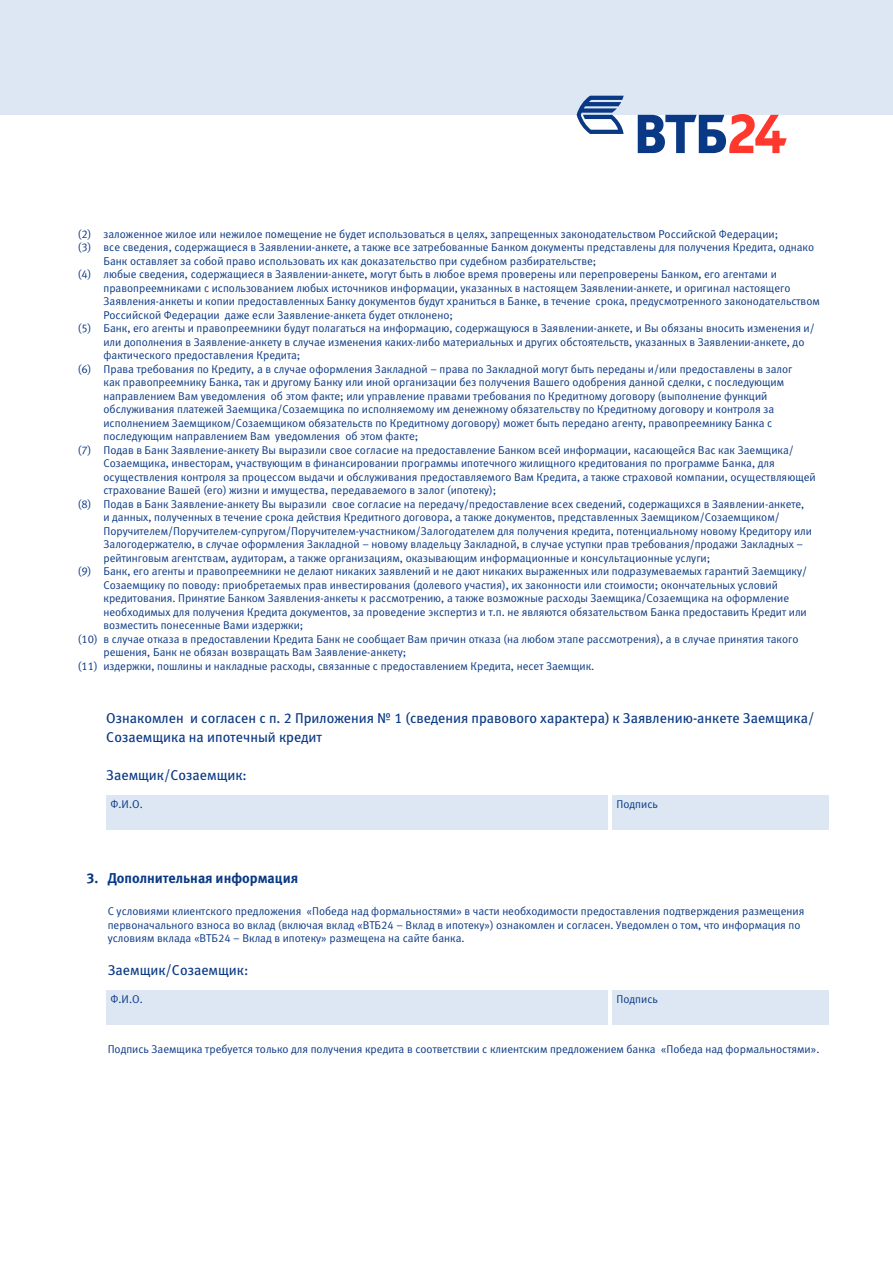
<style>
.page{position:relative;width:893px;height:1263px;background:#fff}
.page>*{position:absolute;margin:0;border:0;box-sizing:border-box;transform-origin:0 0}
.t1{font:14.25px/19.2px "Meta Book Cyr LF";color:#093884}
.t2{font:14.25px "Meta Bold Cyr LF";color:#093884}
.t3{font:11.25px/13.5px "Meta Normal Cyr LF";color:#093884}
</style>
<div class="page">
<div style="left:0;top:0;width:893px;height:115px;background:#dce7f3"></div>
<svg style="left:577px;top:96px;width:210px;height:57px"></svg>
<div style="left:106px;top:795px;width:502px;height:34px;background:#dce7f3"></div>
<div style="left:106px;top:991px;width:502px;height:34px;background:#dce7f3"></div>
<div style="left:612px;top:795px;width:217px;height:34px;background:#dce7f3"></div>
<div style="left:612px;top:991px;width:217px;height:34px;background:#dce7f3"></div>
<p class="t3" style="left:78px;top:227px;width:702px">(2) заложенное жилое или нежилое помещение не будет использоваться в целях, запрещенных законодательством Российской Федерации;</p>
<p class="t3" style="left:78px;top:241px;width:738px">(3) все сведения, содержащиеся в Заявлении-анкете, а также все затребованные Банком документы представлены для получения Кредита, однако</p>
<p class="t3" style="left:103px;top:254px;width:494px">Банк оставляет за собой право использовать их как доказательство при судебном разбирательстве;</p>
<p class="t3" style="left:78px;top:268px;width:700px">(4) любые сведения, содержащиеся в Заявлении-анкете, могут быть в любое время проверены или перепроверены Банком, его агентами и</p>
<p class="t3" style="left:103px;top:281px;width:688px">правопреемниками с использованием любых источников информации, указанных в настоящем Заявлении-анкете, и оригинал настоящего</p>
<p class="t3" style="left:103px;top:295px;width:718px">Заявления-анкеты и копии предоставленных Банку документов будут храниться в Банке, в течение срока, предусмотренного законодательством</p>
<p class="t3" style="left:103px;top:308px;width:351px">Российской Федерации даже если Заявление-анкета будет отклонено;</p>
<p class="t3" style="left:78px;top:322px;width:738px">(5) Банк, его агенты и правопреемники будут полагаться на информацию, содержащуюся в Заявлении-анкете, и Вы обязаны вносить изменения и/</p>
<p class="t3" style="left:103px;top:335px;width:702px">или дополнения в Заявление-анкету в случае изменения каких-либо материальных и других обстоятельств, указанных в Заявлении-анкете, до</p>
<p class="t3" style="left:103px;top:349px;width:198px">фактического предоставления Кредита;</p>
<p class="t3" style="left:78px;top:362px;width:716px">(6) Права требования по Кредиту, а в случае оформления Закладной – права по Закладной могут быть переданы и/или предоставлены в залог</p>
<p class="t3" style="left:103px;top:376px;width:682px">как правопреемнику Банка, так и другому Банку или иной организации без получения Вашего одобрения данной сделки, с последующим</p>
<p class="t3" style="left:103px;top:389px;width:665px">направлением Вам уведомления об этом факте; или управление правами требования по Кредитному договору (выполнение функций</p>
<p class="t3" style="left:103px;top:403px;width:672px">обслуживания платежей Заемщика/Созаемщика по исполняемому им денежному обязательству по Кредитному договору и контроля за</p>
<p class="t3" style="left:103px;top:416px;width:670px">исполнением Заемщиком/Созаемщиком обязательств по Кредитному договору) может быть передано агенту, правопреемнику Банка с</p>
<p class="t3" style="left:103px;top:430px;width:316px">последующим направлением Вам уведомления об этом факте;</p>
<p class="t3" style="left:78px;top:443px;width:717px">(7) Подав в Банк Заявление-анкету Вы выразили свое согласие на предоставление Банком всей информации, касающейся Вас как Заемщика/</p>
<p class="t3" style="left:103px;top:457px;width:673px">Созаемщика, инвесторам, участвующим в финансировании программы ипотечного жилищного кредитования по программе Банка, для</p>
<p class="t3" style="left:103px;top:470px;width:714px">осуществления контроля за процессом выдачи и обслуживания предоставляемого Вам Кредита, а также страховой компании, осуществляющей</p>
<p class="t3" style="left:103px;top:484px;width:394px">страхование Вашей (его) жизни и имущества, передаваемого в залог (ипотеку);</p>
<p class="t3" style="left:78px;top:497px;width:728px">(8) Подав в Банк Заявление-анкету Вы выразили свое согласие на передачу/предоставление всех сведений, содержащихся в Заявлении-анкете,</p>
<p class="t3" style="left:103px;top:511px;width:678px">и данных, полученных в течение срока действия Кредитного договора, а также документов, представленных Заемщиком/Созаемщиком/</p>
<p class="t3" style="left:103px;top:524px;width:710px">Поручителем/Поручителем-супругом/Поручителем-участником/Залогодателем для получения кредита, потенциальному новому Кредитору или</p>
<p class="t3" style="left:103px;top:538px;width:701px">Залогодержателю, в случае оформления Закладной – новому владельцу Закладной, в случае уступки прав требования/продажи Закладных –</p>
<p class="t3" style="left:103px;top:551px;width:608px">рейтинговым агентствам, аудиторам, а также организациям, оказывающим информационные и консультационные услуги;</p>
<p class="t3" style="left:78px;top:565px;width:731px">(9) Банк, его агенты и правопреемники не делают никаких заявлений и не дают никаких выраженных или подразумеваемых гарантий Заемщику/</p>
<p class="t3" style="left:103px;top:578px;width:676px">Созаемщику по поводу: приобретаемых прав инвестирования (долевого участия), их законности или стоимости; окончательных условий</p>
<p class="t3" style="left:103px;top:592px;width:687px">кредитования. Принятие Банком Заявления-анкеты к рассмотрению, а также возможные расходы Заемщика/Созаемщика на оформление</p>
<p class="t3" style="left:103px;top:605px;width:705px">необходимых для получения Кредита документов, за проведение экспертиз и т.п. не являются обязательством Банка предоставить Кредит или</p>
<p class="t3" style="left:103px;top:619px;width:201px">возместить понесенные Вами издержки;</p>
<p class="t3" style="left:78px;top:632px;width:722px">(10) в случае отказа в предоставлении Кредита Банк не сообщает Вам причин отказа (на любом этапе рассмотрения), а в случае принятия такого</p>
<p class="t3" style="left:103px;top:646px;width:304px">решения, Банк не обязан возвращать Вам Заявление-анкету;</p>
<p class="t3" style="left:78px;top:659px;width:518px">(11) издержки, пошлины и накладные расходы, связанные с предоставлением Кредита, несет Заемщик.</p>
<p class="t1" style="left:106px;top:708px;width:710px">Ознакомлен и согласен с п. 2 Приложения № 1 (сведения правового характера) к Заявлению-анкете Заемщика/<br>Созаемщика на ипотечный кредит</p>
<p class="t1" style="left:106px;top:766px;width:142px">Заемщик/Созаемщик:</p>
<p class="t3" style="left:111px;top:797px;width:34px">Ф.И.О.</p>
<p class="t3" style="left:617px;top:797px;width:43px">Подпись</p>
<p class="t2" style="left:86px;top:869px;width:213px">3. Дополнительная информация</p>
<p class="t3" style="left:108px;top:905px;width:698px">С условиями клиентского предложения «Победа над формальностями» в части необходимости предоставления подтверждения размещения первоначального взноса во вклад (включая вклад «ВТБ24 – Вклад в ипотеку») ознакомлен и согласен. Уведомлен о том, что информация по условиям вклада «ВТБ24 – Вклад в ипотеку» размещена на сайте банка.</p>
<p class="t1" style="left:108px;top:960px;width:142px">Заемщик/Созаемщик:</p>
<p class="t3" style="left:111px;top:993px;width:34px">Ф.И.О.</p>
<p class="t3" style="left:617px;top:993px;width:43px">Подпись</p>
<p class="t3" style="left:108px;top:1042px;width:713px">Подпись Заемщика требуется только для получения кредита в соответствии с клиентским предложением банка «Победа над формальностями».</p>
</div>
